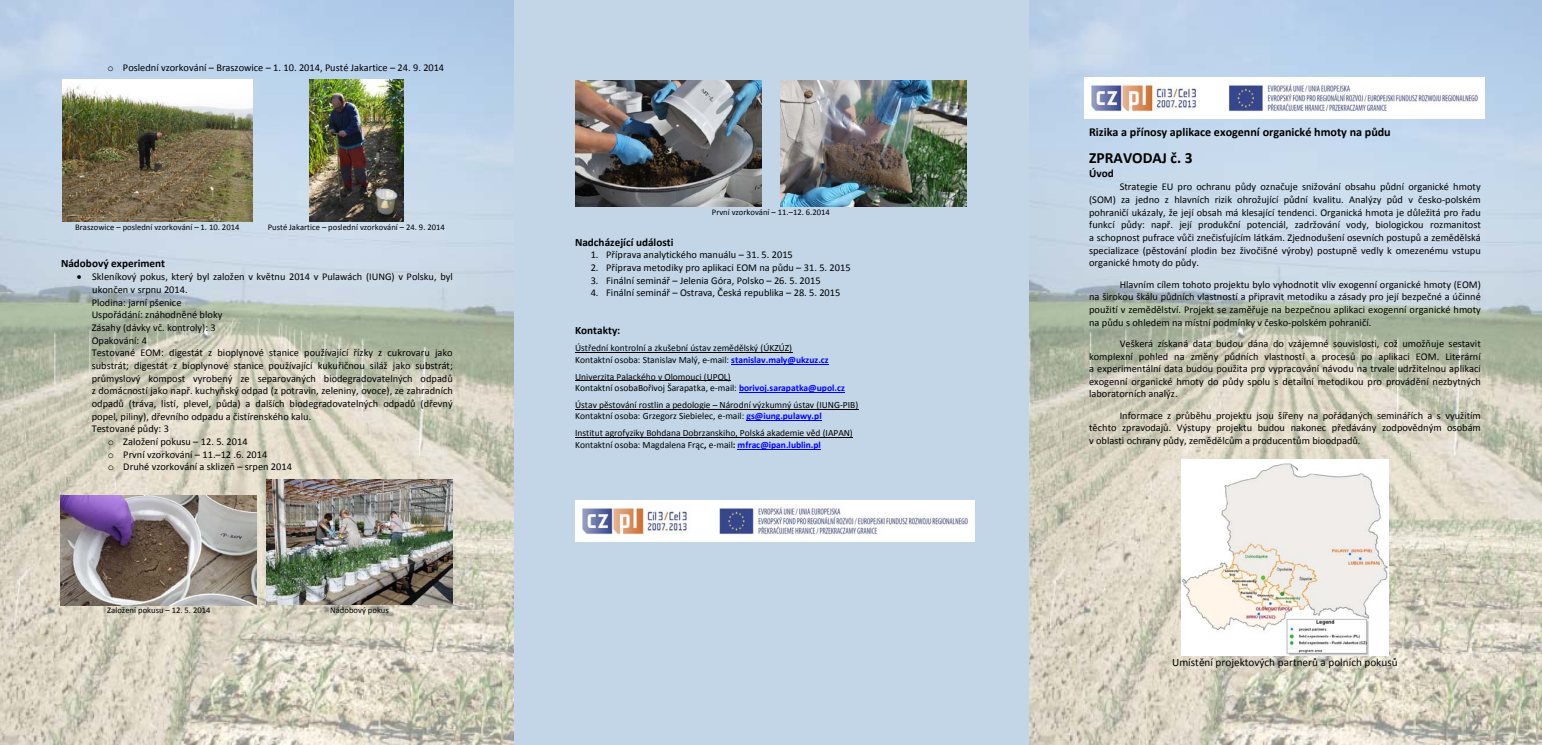
<style>
.page{position:relative;width:1542px;height:745px;background:#fff}
.page>*{position:absolute;margin:0;border:0;box-sizing:border-box;transform-origin:0 0}
.t1{font:700 15.5px "Calibri";color:#000}
.t2{font:700 12.12px "Calibri";color:#000}
.t3{font:700 11.12px "Calibri";color:#000}
.t4{font:11.12px "Calibri";color:#000}
.t5{font:10.38px/12.6px "Calibri";color:#000;text-align:justify}
.t6{font:9.5px/11.6px "Calibri";color:#000}
.t7{font:8.62px "Calibri";letter-spacing:.005em;color:#000}
.s1{font-family:"Courier New"}
.s2{font-weight:700;color:#00f}
.s3{font-weight:700}
</style>
<div class="page">
<img style="left:1028px;top:0;width:513px;height:744px">
<img style="left:0;top:0;width:514px;height:744px">
<div style="left:514px;top:0;width:514px;height:744px;background:#c2d6e8"></div>
<img style="left:575px;top:500px;width:399px;height:41px">
<hr style="left:575px;top:352px;width:217px;height:1px;background:#000">
<hr style="left:731px;top:363px;width:97px;height:1px;background:#00f">
<hr style="left:575px;top:380px;width:155px;height:1px;background:#000">
<hr style="left:739px;top:392px;width:105px;height:1px;background:#00f">
<hr style="left:575px;top:408px;width:283px;height:1px;background:#000">
<hr style="left:746px;top:420px;width:75px;height:1px;background:#00f">
<hr style="left:575px;top:437px;width:277px;height:1px;background:#000">
<hr style="left:737px;top:448px;width:84px;height:1px;background:#00f">
<img style="left:575px;top:81px;width:187px;height:125px">
<img style="left:780px;top:81px;width:186px;height:125px">
<img style="left:1085px;top:77px;width:399px;height:41px">
<img style="left:1181px;top:459px;width:207px;height:195px">
<img style="left:63px;top:79px;width:189px;height:142px">
<img style="left:309px;top:79px;width:94px;height:142px">
<img style="left:266px;top:479px;width:187px;height:125px">
<img style="left:61px;top:494px;width:196px;height:111px">
<p class="t5" style="left:108px;top:61px;width:338px"><span class="s1">o</span> Poslední vzorkování – Braszowice – 1. 10. 2014, Pusté Jakartice – 24. 9. 2014</p>
<p class="t7" style="left:75px;top:221px;width:166px">Braszowice – poslední vzorkování – 1. 10. 2014</p>
<p class="t7" style="left:268px;top:221px;width:179px">Pusté Jakartice – poslední vzorkování – 24. 9. 2014</p>
<p class="t3" style="left:61px;top:256px;width:106px">Nádobový experiment</p>
<p class="t5" style="left:77px;top:270px;width:378px">• Skleníkový pokus, který byl založen v květnu 2014 v Pulawách (IUNG) v Polsku, byl</p>
<p class="t5" style="left:92px;top:283px;width:97px">ukončen v srpnu 2014.</p>
<p class="t5" style="left:92px;top:296px;width:91px">Plodina: jarní pšenice</p>
<p class="t5" style="left:92px;top:308px;width:132px">Uspořádání: znáhodněné bloky</p>
<p class="t5" style="left:92px;top:321px;width:126px">Zásahy (dávky vč. kontroly): 3</p>
<p class="t5" style="left:92px;top:333px;width:57px">Opakování: 4</p>
<p class="t5" style="left:92px;top:346px;width:362px">Testované EOM: digestát z bioplynové stanice používající řízky z cukrovaru jako</p>
<p class="t5" style="left:92px;top:359px;width:363px">substrát; digestát z bioplynové stanice používající kukuřičnou siláž jako substrát;</p>
<p class="t5" style="left:92px;top:371px;width:362px">průmyslový kompost vyrobený ze separovaných biodegradovatelných odpadů</p>
<p class="t5" style="left:92px;top:384px;width:362px">z domácností jako např. kuchyňský odpad (z potravin, zeleniny, ovoce), ze zahradních</p>
<p class="t5" style="left:92px;top:397px;width:362px">odpadů (tráva, listí, plevel, půda) a dalších biodegradovatelných odpadů (dřevný</p>
<p class="t5" style="left:92px;top:409px;width:221px">popel, piliny), dřevního odpadu a čistírenského kalu.</p>
<p class="t5" style="left:92px;top:422px;width:79px">Testované půdy: 3</p>
<p class="t5" style="left:108px;top:435px;width:141px"><span class="s1">o</span> Založení pokusu – 12. 5. 2014</p>
<p class="t5" style="left:108px;top:447px;width:161px"><span class="s1">o</span> První vzorkování – 11.–12 .6. 2014</p>
<p class="t5" style="left:108px;top:460px;width:186px"><span class="s1">o</span> Druhé vzorkování a sklizeň – srpen 2014</p>
<p class="t7" style="left:107px;top:604px;width:105px">Založení pokusu – 12. 5. 2014</p>
<p class="t7" style="left:330px;top:604px;width:60px">Nádobový pokus</p>
<p class="t7" style="left:712px;top:206px;width:119px">První vzorkování – 11.–12. 6.2014</p>
<p class="t3" style="left:575px;top:234px;width:100px">Nadcházející události</p>
<p class="t5" style="left:590px;top:248px;width:204px">1. Příprava analytického manuálu – 31. 5. 2015</p>
<p class="t5" style="left:590px;top:261px;width:261px">2. Příprava metodiky pro aplikaci EOM na půdu – 31. 5. 2015</p>
<p class="t5" style="left:590px;top:274px;width:231px">3. Finální seminář – Jelenia Góra, Polsko – 26. 5. 2015</p>
<p class="t5" style="left:590px;top:286px;width:251px">4. Finální seminář – Ostrava, Česká republika – 28. 5. 2015</p>
<p class="t3" style="left:575px;top:323px;width:47px">Kontakty:</p>
<p class="t6" style="left:575px;top:342px;width:255px">Ústřední kontrolní a zkušební ústav zemědělský (ÚKZÚZ)<br>Kontaktní osoba: Stanislav Malý, e-mail: <span class="s2">stanislav.maly@ukzuz.cz</span></p>
<p class="t6" style="left:575px;top:370px;width:271px">Univerzita Palackého v Olomouci (UPOL)<br>Kontaktní osobaBořivoj Šarapatka, e-mail: <span class="s2">borivoj.sarapatka@upol.cz</span></p>
<p class="t6" style="left:575px;top:398px;width:285px">Ústav pěstování rostlin a pedologie – Národní výzkumný ústav (IUNG-PIB)<br>Kontaktní osoba: Grzegorz Siebielec, e-mail: <span class="s2">gs@iung.pulawy.pl</span></p>
<p class="t6" style="left:575px;top:427px;width:279px">Institut agrofyziky Bohdana Dobrzanskiho, Polská akademie věd (IAPAN)<br>Kontaktní osoba: Magdalena Frąc<span class="s3">,</span> e-mail<span class="s3">:</span> <span class="s2">mfrac@ipan.lublin.pl</span></p>
<p class="t2" style="left:1089px;top:124px;width:303px">Rizika a přínosy aplikace exogenní organické hmoty na půdu</p>
<h1 class="t1" style="left:1089px;top:147px;width:105px">ZPRAVODAJ č. 3</h1>
<p class="t3" style="left:1089px;top:166px;width:26px">Úvod</p>
<p class="t5" style="left:1089px;top:180px;width:393px;text-indent:31px">Strategie EU pro ochranu půdy označuje snižování obsahu půdní organické hmoty (SOM) za jedno z hlavních rizik ohrožující půdní kvalitu. Analýzy půd v česko-polském pohraničí ukázaly, že její obsah má klesající tendenci. Organická hmota je důležitá pro řadu funkcí půdy: např. její produkční potenciál, zadržování vody, biologickou rozmanitost a schopnost pufrace vůči znečisťujícím látkám. Zjednodušení osevních postupů a zemědělská specializace (pěstování plodin bez živočišné výroby) postupně vedly k omezenému vstupu organické hmoty do půdy.</p>
<p class="t5" style="left:1089px;top:277px;width:393px;text-indent:31px">Hlavním cílem tohoto projektu bylo vyhodnotit vliv exogenní organické hmoty (EOM) na širokou škálu půdních vlastností a připravit metodiku a zásady pro její bezpečné a účinné použití v zemědělství. Projekt se zaměřuje na bezpečnou aplikaci exogenní organické hmoty na půdu s ohledem na místní podmínky v česko-polském pohraničí.</p>
<p class="t5" style="left:1089px;top:337px;width:393px;text-indent:31px">Veškerá získaná data budou dána do vzájemné souvislosti, což umožňuje sestavit komplexní pohled na změny půdních vlastností a procesů po aplikaci EOM. Literární a experimentální data budou použita pro vypracování návodu na trvale udržitelnou aplikaci exogenní organické hmoty do půdy spolu s detailní metodikou pro provádění nezbytných laboratorních analýz.</p>
<p class="t5" style="left:1089px;top:409px;width:393px;text-indent:31px">Informace z průběhu projektu jsou šířeny na pořádaných seminářích a s využitím těchto zpravodajů. Výstupy projektu budou nakonec předávány zodpovědným osobám v oblasti ochrany půdy, zemědělcům a producentům bioodpadů.</p>
<p class="t4" style="left:1172px;top:655px;width:227px">Umístění projektových partnerů a polních pokusů</p>
</div>
